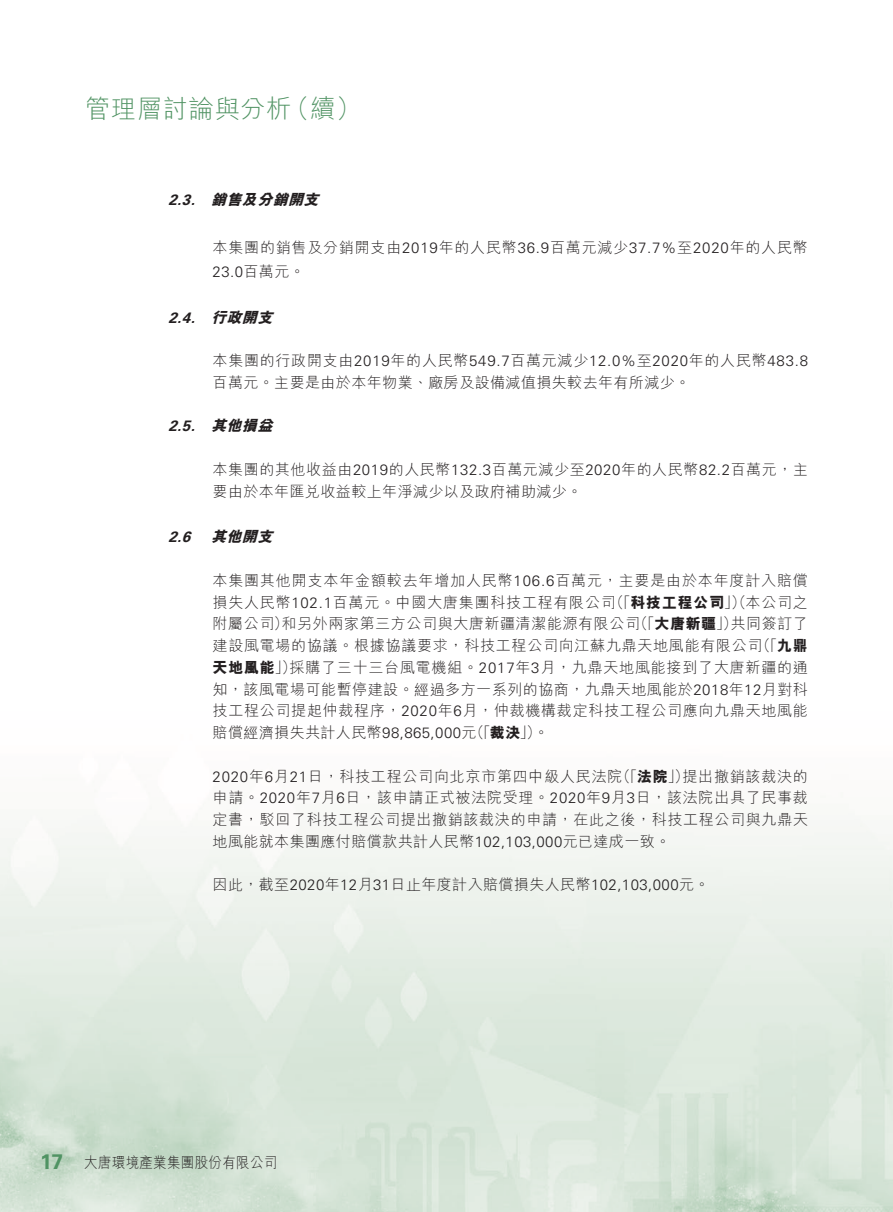
<style>
.page{position:relative;width:893px;height:1212px;background:#fff}
.page>*{position:absolute;margin:0;border:0;box-sizing:border-box;transform-origin:0 0}
.t1{font:300 25.5px "M Hei HK";letter-spacing:.015em;color:#509363}
.t2{font:700 21px "Univers LT Std";color:#509363}
.t3{font:300 15px/21.8px "M Hei HK";letter-spacing:.05em;color:#231f20}
.t4{font:300 15px/21.8px "M Hei HK";letter-spacing:.03em;color:#231f20}
.t5{font:italic 800 15px "M Hei HK";color:#231f20}
.t6{font:italic 700 15px "Univers LT Std";color:#231f20}
.t7{font:300 15px "M Hei HK";letter-spacing:.025em;color:#231f20;scale:.9 1}
.t8{font:300 15px "Univers LT Std";color:#231f20}
.t9{font:800 15px "M Hei HK";color:#231f20}
.s1{font-family:"Univers LT Std"}
.s2{font-family:"M Hei HK"}
.s3{font-weight:800}
.s4{font-weight:300}
</style>
<div class="page">
<h1 class="t1" style="left:85px;top:95px;width:208px">管理層討論與分析</h1>
<h1 class="t1" style="left:284px;top:95px;width:79px">（續(</h1>
<p class="t6" style="left:169px;top:191px;width:33px">2.3.</p>
<p class="t6" style="left:169px;top:308px;width:33px">2.4.</p>
<p class="t6" style="left:169px;top:417px;width:33px">2.5.</p>
<p class="t6" style="left:169px;top:528px;width:28px">2.6</p>
<p class="t5" style="left:211px;top:192px;width:113px">銷售及分銷開支</p>
<p class="t3" style="left:213px;top:236px;width:597px">本集團的銷售及分銷開支由<span class="s1">2019</span>年的人民幣<span class="s1">36.9</span>百萬元減少<span class="s1">37.7%</span>至<span class="s1">2020</span>年的人民幣</p>
<p class="t8" style="left:213px;top:262px;width:94px">23.0<span class="s2">百萬元。</span></p>
<p class="t5" style="left:211px;top:309px;width:67px">行政開支</p>
<p class="t4" style="left:213px;top:349px;width:597px">本集團的行政開支由<span class="s1">2019</span>年的人民幣<span class="s1">549.7</span>百萬元減少<span class="s1">12.0%</span>至<span class="s1">2020</span>年的人民幣<span class="s1">483.8</span>百萬元。主要是由於本年物業、廠房及設備減值損失較去年有所減少。</p>
<p class="t5" style="left:211px;top:418px;width:67px">其他損益</p>
<p class="t3" style="left:213px;top:458px;width:597px">本集團的其他收益由<span class="s1">2019</span>的人民幣<span class="s1">132.3</span>百萬元減少至<span class="s1">2020</span>年的人民幣<span class="s1">82.2</span>百萬元，主要由於本年匯兌收益較上年淨減少以及政府補助減少。</p>
<p class="t5" style="left:211px;top:529px;width:67px">其他開支</p>
<p class="t3" style="left:213px;top:569px;width:597px;text-align:right">本集團其他開支本年金額較去年增加人民幣<span class="s1">106.6</span>百萬元，主要是由於本年度計入賠償（「<span class="s3">科技工程公司</span>」）（本公司之</p>
<p class="t3" style="left:213px;top:591px;width:405px">損失人民幣<span class="s1">102.1</span>百萬元。中國大唐集團科技工程有限公司</p>
<p class="t3" style="left:282px;top:613px;width:360px">和另外兩家第三方公司與大唐新疆清潔能源有限公司</p>
<p class="t3" style="left:213px;top:613px;width:77px">附屬公司）</p>
<p class="t3" style="left:633px;top:613px;width:106px">（「<span class="s3">大唐新疆</span>」）</p>
<p class="t3" style="left:730px;top:613px;width:79px">共同簽訂了</p>
<p class="t3" style="left:756px;top:634px;width:54px">（「<span class="s3">九鼎</span></p>
<p class="t3" style="left:290px;top:634px;width:520px;text-indent:-77px">建設風電場的協議。根據協議要求，科技工程公司向江蘇九鼎天地風能有限公司<br>採購了三十三台風電機組。<span class="s1">2017</span>年<span class="s1">3</span>月，九鼎天地風能接到了大唐新疆的通</p>
<p class="t9" style="left:213px;top:660px;width:85px">天地風能<span class="s4">」）</span></p>
<p class="t3" style="left:213px;top:678px;width:597px">知，該風電場可能暫停建設。經過多方一系列的協商，九鼎天地風能於<span class="s1">2018</span>年<span class="s1">12</span>月對科</p>
<p class="t3" style="left:213px;top:700px;width:597px">技工程公司提起仲裁程序，<span class="s1">2020</span>年<span class="s1">6</span>月，仲裁機構裁定科技工程公司應向九鼎天地風能</p>
<p class="t3" style="left:469px;top:721px;width:81px">（「<span class="s3">裁決</span> 。(「</p>
<p class="t4" style="left:213px;top:721px;width:265px">賠償經濟損失共計人民幣<span class="s1">98,865,000</span>元</p>
<p class="t3" style="left:616px;top:765px;width:75px">（「<span class="s3">法院</span>」）</p>
<p class="t3" style="left:213px;top:765px;width:597px"><span class="s1">2020</span>年<span class="s1">6</span>月<span class="s1">21</span>日，科技工程公司向北京市第四中級人民法院<br>申請。<span class="s1">2020</span>年<span class="s1">7</span>月<span class="s1">6</span>日，該申請正式被法院受理。<span class="s1">2020</span>年<span class="s1">9</span>月<span class="s1">3</span>日，該法院出具了民事裁定書，駁回了科技工程公司提出撤銷該裁決的申請，在此之後，科技工程公司與九鼎天地風能就本集團應付賠償款共計人民幣<span class="s1">102,103,000</span>元已達成一致。</p>
<p class="t4" style="left:213px;top:874px;width:498px">因此，截至<span class="s1">2020</span>年<span class="s1">12</span>月<span class="s1">31</span>日止年度計入賠償損失人民幣<span class="s1">102,103,000</span>元。</p>
<p class="t3" style="left:682px;top:765px;width:127px">提出撤銷該裁決的</p>
<h2 class="t2" style="left:40px;top:1149px;width:25px">17</h2>
<p class="t7" style="left:84px;top:1154px;width:216px">大唐環境產業集團股份有限公司</p>
</div>
